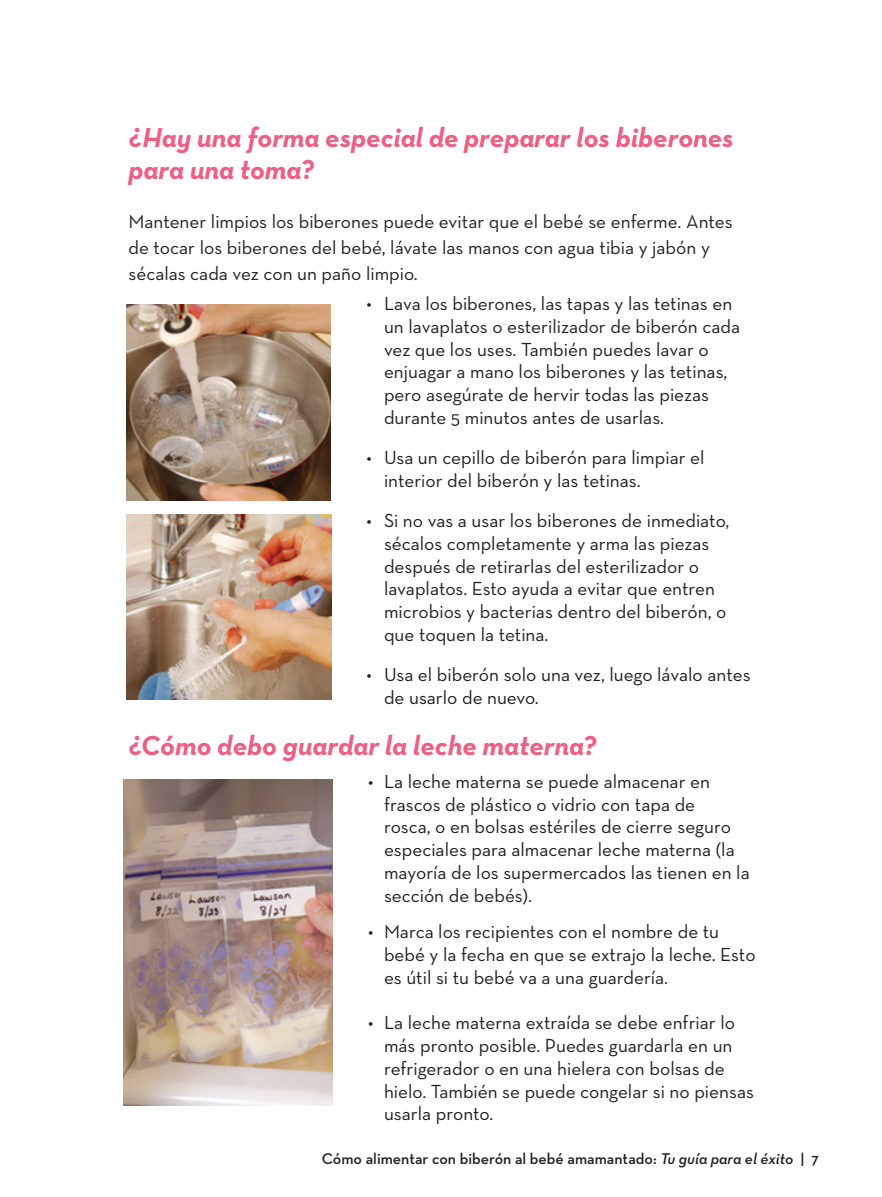
<style>
.page{position:relative;width:882px;height:1197px;background:#fff}
.page>*{position:absolute;margin:0;border:0;box-sizing:border-box;transform-origin:0 0}
.t1{font:italic 700 28px/31.5px "Neutraface Text";color:#ec6183}
.t2{font:19.25px/22.8px "Neutraface Text";color:#231f20}
.t3{font:600 15.75px "Neutraface Text";color:#231f20}
.s1{font-family:"Neutraface Text Demi Italic Alt";font-weight:400}
</style>
<div class="page">
<img style="left:126px;top:304px;width:205px;height:196px">
<img style="left:126px;top:514px;width:205px;height:185px">
<img style="left:123px;top:780px;width:210px;height:325px">
<h1 class="t1" style="left:129px;top:122px;width:607px">¿Hay una forma especial de preparar los biberones para una toma?</h1>
<p class="t2" style="left:129px;top:208px;width:606px;line-height:26.2px">Mantener limpios los biberones puede evitar que el bebé se enferme. Antes de tocar los biberones del bebé, lávate las manos con agua tibia y jabón y sécalas cada vez con un paño limpio.</p>
<p class="t2" style="left:384px;top:292px;width:358px;text-indent:-17px">• Lava los biberones, las tapas y las tetinas en un lavaplatos o esterilizador de biberón cada vez que los uses. También puedes lavar o enjuagar a mano los biberones y las tetinas, pero asegúrate de hervir todas las piezas durante 5 minutos antes de usarlas.</p>
<p class="t2" style="left:384px;top:446px;width:322px;text-indent:-18px">• Usa un cepillo de biberón para limpiar el interior del biberón y las tetinas.</p>
<p class="t2" style="left:384px;top:509px;width:347px;text-indent:-18px">• Si no vas a usar los biberones de inmediato, sécalos completamente y arma las piezas después de retirarlas del esterilizador o lavaplatos. Esto ayuda a evitar que entren microbios y bacterias dentro del biberón, o que toquen la tetina.</p>
<p class="t2" style="left:384px;top:663px;width:368px;text-indent:-18px">• Usa el biberón solo una vez, luego lávalo antes de usarlo de nuevo.</p>
<h1 class="t1" style="left:129px;top:729px;width:469px">¿Cómo debo guardar la leche materna?</h1>
<p class="t2" style="left:384px;top:770px;width:367px;text-indent:-16px">• La leche materna se puede almacenar en frascos de plástico o vidrio con tapa de<br>rosca, o en bolsas estériles de cierre seguro especiales para almacenar leche materna (la mayoría de los supermercados las tienen en la sección de bebés).</p>
<p class="t2" style="left:384px;top:920px;width:373px;text-indent:-16px">• Marca los recipientes con el nombre de tu bebé y la fecha en que se extrajo la leche. Esto es útil si tu bebé va a una guardería.</p>
<p class="t2" style="left:384px;top:1011px;width:371px;text-indent:-16px">• La leche materna extraída se debe enfriar lo más pronto posible. Puedes guardarla en un refrigerador o en una hielera con bolsas de hielo. También se puede congelar si no piensas usarla pronto.</p>
<p class="t3" style="left:322px;top:1149px;width:499px">Cómo alimentar con biberón al bebé amamantado: <span class="s1">Tu guía para el éxito</span> | 7</p>
</div>
